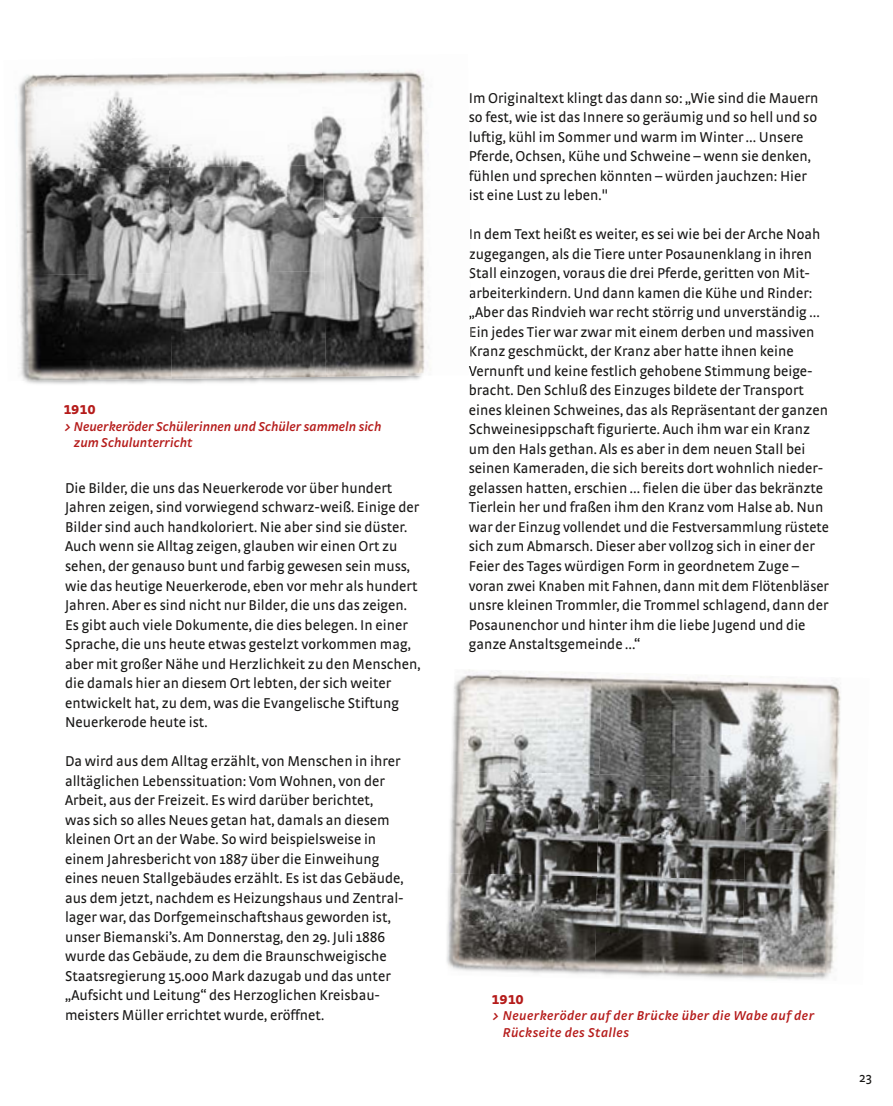
<style>
.page{position:relative;width:893px;height:1106px;background:#fff}
.page>*{position:absolute;margin:0;border:0;box-sizing:border-box;transform-origin:0 0}
.t1{font:15px/19.5px "Strada OT";color:#181716}
.t2{font:italic 600 13.5px/16.5px "Strada OT";color:#b51b1a}
.t3{font:italic 600 13.5px/16.5px "Strada OT";letter-spacing:.03em;color:#b51b1a}
.t4{font:900 13.5px "Strada OT";letter-spacing:.03em;color:#b51b1a}
.t5{font:13.5px "Strada OT";color:#181716}
</style>
<div class="page">
<img style="left:424px;top:108px;width:48px;height:262px">
<svg style="left:469px;top:170px;width:1px;height:14px"></svg>
<svg style="left:469px;top:248px;width:2px;height:33px"></svg>
<svg style="left:469px;top:306px;width:2px;height:14px"></svg>
<svg style="left:470px;top:326px;width:2px;height:33px"></svg>
<svg style="left:469px;top:365px;width:3px;height:10px"></svg>
<img style="left:18px;top:74px;width:149px;height:93px">
<img style="left:167px;top:72px;width:155px;height:95px">
<img style="left:322px;top:70px;width:102px;height:147px">
<img style="left:19px;top:167px;width:150px;height:106px">
<img style="left:169px;top:165px;width:156px;height:108px">
<img style="left:324px;top:217px;width:100px;height:160px">
<img style="left:18px;top:273px;width:154px;height:108px">
<img style="left:170px;top:271px;width:156px;height:108px">
<img style="left:465px;top:669px;width:101px;height:5px">
<img style="left:452px;top:674px;width:147px;height:97px">
<img style="left:599px;top:675px;width:146px;height:99px">
<img style="left:745px;top:681px;width:95px;height:147px">
<img style="left:450px;top:771px;width:149px;height:102px">
<img style="left:597px;top:774px;width:150px;height:102px">
<img style="left:742px;top:828px;width:96px;height:152px">
<img style="left:448px;top:873px;width:149px;height:101px">
<img style="left:595px;top:876px;width:149px;height:104px">
<p class="t4" style="left:64px;top:401px;width:33px">1910</p>
<p class="t2" style="left:74px;top:418px;width:309px;text-indent:-10px">&gt; Neuerkeröder Schülerinnen und Schüler sammeln sich zum Schulunterricht</p>
<p class="t1" style="left:65px;top:478px;width:357px">Die Bilder, die uns das Neuerkerode vor über hundert Jahren zeigen, sind vorwiegend schwarz-weiß. Einige der Bilder sind auch handkoloriert. Nie aber sind sie düster.<br>Auch wenn sie Alltag zeigen, glauben wir einen Ort zu sehen, der genauso bunt und farbig gewesen sein muss, wie das heutige Neuerkerode, eben vor mehr als hundert Jahren. Aber es sind nicht nur Bilder, die uns das zeigen.<br>Es gibt auch viele Dokumente, die dies belegen. In einer Sprache, die uns heute etwas gestelzt vorkommen mag, aber mit großer Nähe und Herzlichkeit zu den Menschen, die damals hier an diesem Ort lebten, der sich weiter entwickelt hat, zu dem, was die Evangelische Stiftung Neuerkerode heute ist.</p>
<p class="t1" style="left:65px;top:751px;width:340px">Da wird aus dem Alltag erzählt, von Menschen in ihrer alltäglichen Lebenssituation: Vom Wohnen, von der Arbeit, aus der Freizeit. Es wird darüber berichtet,<br>was sich so alles Neues getan hat, damals an diesem kleinen Ort an der Wabe. So wird beispielsweise in einem Jahres bericht von 1887 über die Einweihung eines neuen Stallgebäudes erzählt. Es ist das Gebäude, aus dem jetzt, nachdem es Heizungshaus und Zentral&shy;lager war, das Dorfgemeinschaftshaus geworden ist, unser Biemanski’s. Am Donnerstag, den 29. Juli 1886 wurde das Gebäude, zu dem die Braunschweigische Staatsregierung 15.000 Mark dazugab und das unter „Aufsicht und Leitung“ des Herzoglichen Kreis bau&shy;meisters Müller errichtet wurde, eröffnet.</p>
<p class="t1" style="left:469px;top:88px;width:351px">Im Originaltext klingt das dann so: „Wie sind die Mauern so fest, wie ist das Innere so geräumig und so hell und so luftig, kühl im Sommer und warm im Winter … Unsere Pferde, Ochsen, Kühe und Schweine – wenn sie denken, fühlen und sprechen könnten – würden jauchzen: Hier ist eine Lust zu leben."</p>
<p class="t1" style="left:469px;top:225px;width:362px">In dem Text heißt es weiter, es sei wie bei der Arche Noah zugegangen, als die Tiere unter Posaunenklang in ihren Stall einzogen, voraus die drei Pferde, geritten von Mit&shy;arbeiterkindern. Und dann kamen die Kühe und Rinder: „Aber das Rindvieh war recht störrig und unverständig … Ein jedes Tier war zwar mit einem derben und massiven Kranz geschmückt, der Kranz aber hatte ihnen keine Vernunft und keine festlich gehobene Stimmung bei ge&shy;bracht. Den Schluß des Einzuges bildete der Transport eines kleinen Schweines, das als Repräsentant der ganzen Schweinesippschaft figurierte. Auch ihm war ein Kranz um den Hals gethan. Als es aber in dem neuen Stall bei seinen Kameraden, die sich bereits dort wohnlich nieder&shy;gelassen hatten, erschien … fielen die über das bekränzte Tierlein her und fraßen ihm den Kranz vom Halse ab. Nun war der Einzug vollendet und die Festversammlung rüstete sich zum Abmarsch. Dieser aber vollzog sich in einer der Feier des Tages würdigen Form in geordnetem Zuge – voran zwei Knaben mit Fahnen, dann mit dem Flötenbläser unsre kleinen Trommler, die Trommel schlagend, dann der Posaunenchor und hinter ihm die liebe Jugend und die ganze Anstaltsgemeinde …“</p>
<p class="t4" style="left:492px;top:991px;width:33px">1910</p>
<p class="t3" style="left:503px;top:1007px;width:313px;text-indent:-11px">&gt; Neuerkeröder auf der Brücke über die Wabe auf der<br>Rückseite des Stalles</p>
<p class="t5" style="left:859px;top:1070px;width:14px">23</p>
</div>
